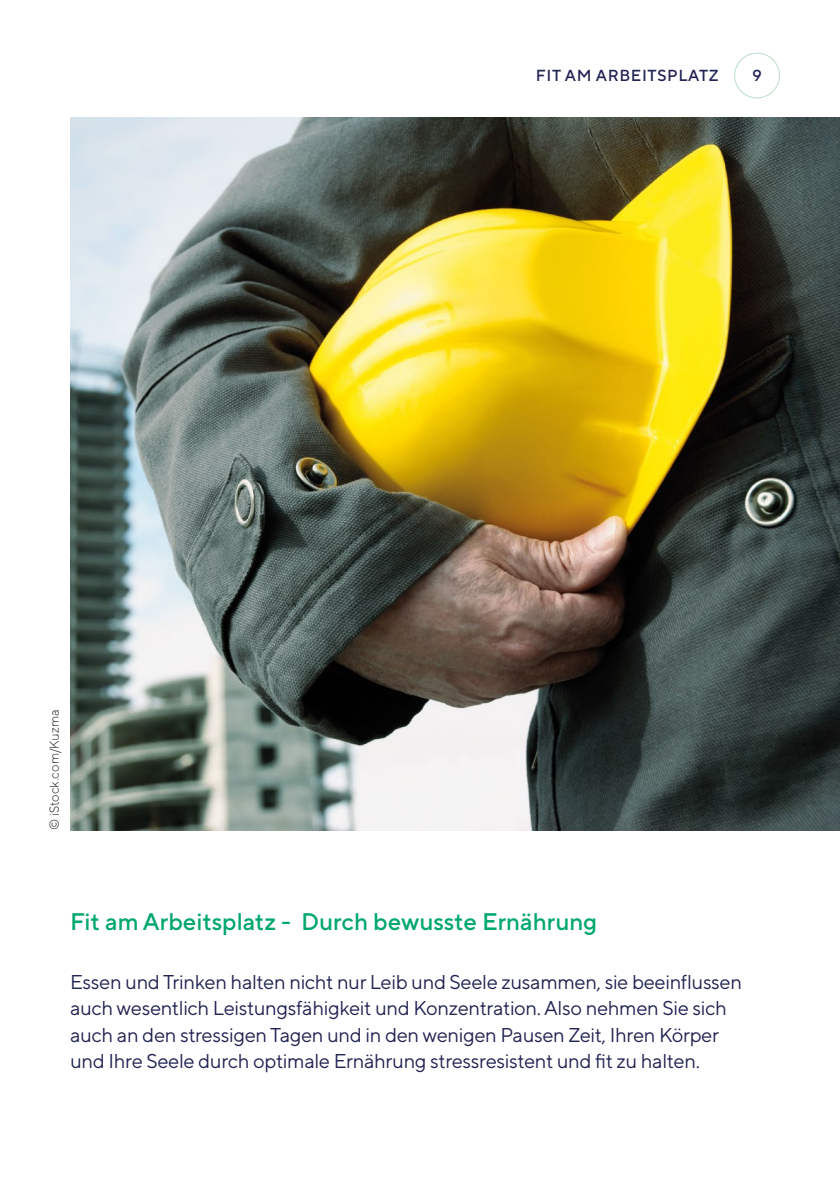
<style>
.page{position:relative;width:840px;height:1191px;background:#fff}
.page>*{position:absolute;margin:0;border:0;box-sizing:border-box;transform-origin:0 0}
.t1{font:500 24px "TT Norms Pro";color:#00a770}
.t2{font:20px/26.4px "TT Norms Pro";letter-spacing:-.015em;color:#222453}
.t3{font:500 16px "TT Norms Pro";letter-spacing:.04em;color:#222453}
.t4{font:300 13px "TT Norms Pro";color:#1d1d1b}
</style>
<div class="page">
<img style="left:70px;top:117px;width:769px;height:713px">
<div style="left:734px;top:53px;width:45px;height:45px;border:1px solid #bbddc7;border-radius:50%"></div>
<p class="t3" style="left:535px;top:65px;width:184px">FIT AM ARBEITSPLATZ</p>
<p class="t3" style="left:751px;top:65px;width:11px">9</p>
<p class="t4" style="left:46px;top:830px;width:122px;rotate:-90deg">© iStock.com/Kuzma</p>
<p class="t1" style="left:70px;top:906px;width:528px">Fit am Arbeitsplatz - Durch bewusste Ernährung</p>
<p class="t2" style="left:70px;top:968px;width:673px">Essen und Trinken halten nicht nur Leib und Seele zusammen, sie beeinflussen auch wesentlich Leistungsfähigkeit und Konzentration. Also nehmen Sie sich auch an den stressigen Tagen und in den wenigen Pausen Zeit, Ihren Körper und Ihre Seele durch optimale Ernährung stressresistent und fit zu halten.</p>
</div>
